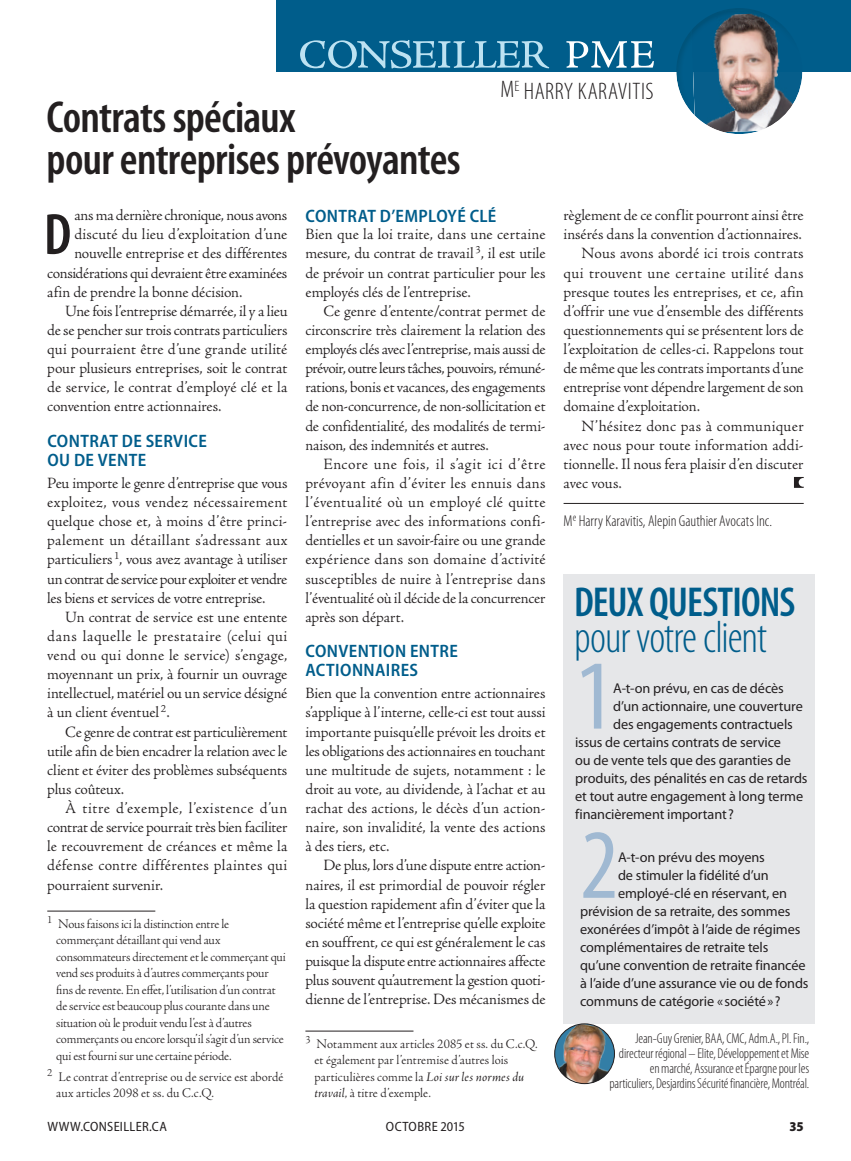
<style>
.page{position:relative;width:851px;height:1161px;background:#fff}
.page>*{position:absolute;margin:0;border:0;box-sizing:border-box;transform-origin:0 0}
.indent{font:condensed 99.75px "Myriad Pro";color:#a0b9d2}
.t1{font:66px "Adobe Jenson Pro Lt Subh";letter-spacing:-.065em;color:#bdd0e1}
.lettrine{font:600 condensed 58.65px "Myriad Pro";color:#231f20}
.moyen{font:600 condensed 45px/42px "Myriad Pro";letter-spacing:-.015em;color:#231f20}
.moyen-2{font:300 condensed 45px "Myriad Pro";letter-spacing:-.025em;color:#005d8b}
.moyen-3{font:600 condensed 42px "Myriad Pro";letter-spacing:-.02em;color:#005d8b}
.journaliste{font:300 condensed 24px "Myriad Pro";letter-spacing:.02em;color:#231f20}
.intertitre{font:600 semi-condensed 18px/19.2px "Myriad Pro";letter-spacing:.02em;color:#005d8b}
.indent-2{font:300 15.75px/19.2px "Adobe Jenson Pro";letter-spacing:-.005em;color:#231f20;text-align:justify}
.flush{font:300 15.75px/19.2px "Adobe Jenson Pro";letter-spacing:-.005em;color:#231f20;text-align:justify}
.lettrine-2{font:300 15.75px "Adobe Jenson Pro";letter-spacing:-.01em;color:#231f20}
.auteur{font:300 condensed 15.75px "Myriad Pro";color:#231f20}
.lettrine-3{font:300 15.75px "Adobe Jenson Pro";letter-spacing:.01em;color:#231f20}
.indent-3{font:14.25px "Myriad Pro";letter-spacing:-.005em;color:#231f20}
.texte_tableau{font:300 condensed 14.25px/15px "Myriad Pro";letter-spacing:-.015em;color:#231f20;text-align:right}
.note{font:13.5px/16.5px "Adobe Jenson Pro Lt Subh";letter-spacing:-.005em;color:#231f20}
.t2{font:semi-condensed 13.5px "Myriad Pro";letter-spacing:.02em;color:#231f20}
.t3{font:900 semi-condensed 13.5px "Myriad Pro";color:#231f20}
.s1{color:#fff}
.s2{font-family:"Adobe Jenson Pro It Subh"}
</style>
<div class="page">
<div style="left:563px;top:574px;width:251px;height:450px;background:#e6e7e9"></div>
<hr style="left:47px;top:911px;width:108px;height:1px;background:#231f20">
<hr style="left:305px;top:1031px;width:108px;height:1px;background:#231f20">
<hr style="left:563px;top:503px;width:240px;height:1px;background:#231f20">
<svg style="left:794px;top:477px;width:9px;height:11px"></svg>
<div style="left:276px;top:0;width:574px;height:72px;background:#005d8b"></div>
<img style="left:694px;top:72px;width:108px;height:60px">
<div style="left:675px;top:8px;width:126px;height:107px;background:#231f20;opacity:.15"></div>
<svg style="left:554px;top:1024px;width:60px;height:60px"></svg>
<img style="left:557px;top:1024px;width:53px;height:60px">
<div style="left:554px;top:1024px;width:60px;height:60px;border:1px solid #231f20;border-radius:50%"></div>
<h2 class="t1" style="left:297px;top:10px;width:361px">COnseiller <span class="s1">PME</span></h2>
<p class="journaliste" style="left:500px;top:77px;width:155px">M<sup>E</sup> HARRY KARAVITIS</p>
<p class="moyen" style="left:46px;top:96px;width:415px">Contrats spéciaux<br>pour entreprises prévoyantes</p>
<p class="lettrine" style="left:44px;top:198px;width:29px">D</p>
<p class="lettrine-2" style="left:74px;top:206px;width:214px">ans ma dernière chronique, nous avons</p>
<p class="intertitre" style="left:305px;top:206px;width:192px">CONTRAT D’EMPLOYÉ CLÉ</p>
<p class="flush" style="left:305px;top:225px;width:241px">Bien que la loi traite, dans une certaine mesure, du contrat de travail <sup>3</sup>, il est utile de prévoir un contrat particulier pour les employés clés de l’entreprise.</p>
<p class="indent-2" style="left:305px;top:302px;width:242px;text-indent:18px">Ce genre d’entente/contrat permet de circonscrire très clairement la relation des employés clés avec l’entreprise, mais aussi de prévoir, outre leurs tâches, pouvoirs, rémuné&shy;rations, bonis et vacances, des engagements de non-concurrence, de non-sollicitation et de confidentialité, des modalités de termi&shy;naison, des indemnités et autres.</p>
<p class="indent-2" style="left:305px;top:455px;width:242px;text-indent:18px">Encore une fois, il s’agit ici d’être prévoyant afin d’éviter les ennuis dans l’éventualité où un employé clé quitte l’entreprise avec des informations confi&shy;dentielles et un savoir-faire ou une grande expérience dans son domaine d’activité susceptibles de nuire à l’entreprise dans l’éventualité où il décide de la concurrencer après son départ.</p>
<p class="intertitre" style="left:305px;top:641px;width:154px">CONVENTION ENTRE<br>ACTIONNAIRES</p>
<p class="flush" style="left:305px;top:684px;width:242px">Bien que la convention entre actionnaires s’applique à l’interne, celle-ci est tout aussi importante puisqu’elle prévoit les droits et les obligations des actionnaires en touchant une multitude de sujets, notamment : le droit au vote, au dividende, à l’achat et au rachat des actions, le décès d’un action&shy;naire, son invalidité, la vente des actions à des tiers, etc.</p>
<p class="indent-2" style="left:305px;top:856px;width:242px;text-indent:18px">De plus, lors d’une dispute entre action&shy;naires, il est primordial de pouvoir régler la question rapidement afin d’éviter que la société même et l’entreprise qu’elle exploite en souffrent, ce qui est généralement le cas puisque la dispute entre actionnaires affecte plus souvent qu’autrement la gestion quoti&shy;dienne de l’entreprise. Des mécanismes de</p>
<p class="note" style="left:314px;top:1035px;width:225px;text-indent:-9px"><sup>3</sup> Notamment aux articles 2085 et ss. du C.c.Q. et également par l’entremise d’autres lois particulières comme la <span class="s2">Loi sur les normes du travail</span>, à titre d’exemple.</p>
<p class="lettrine-3" style="left:74px;top:225px;width:214px">discuté du lieu d’exploitation d’une</p>
<p class="lettrine-2" style="left:74px;top:245px;width:214px">nouvelle entreprise et des différentes</p>
<p class="lettrine-2" style="left:47px;top:264px;width:241px">considérations qui devraient être examinées</p>
<p class="lettrine-2" style="left:47px;top:283px;width:197px">afin de prendre la bonne décision.</p>
<p class="indent-2" style="left:47px;top:302px;width:242px;text-indent:18px">Une fois l’entreprise démarrée, il y a lieu de se pencher sur trois contrats particuliers qui pourraient être d’une grande utilité pour plusieurs entreprises, soit le contrat de service, le contrat d’employé clé et la convention entre actionnaires.</p>
<p class="intertitre" style="left:47px;top:431px;width:161px">CONTRAT DE SERVICE<br>OU DE VENTE</p>
<p class="flush" style="left:47px;top:474px;width:242px">Peu importe le genre d’entreprise que vous exploitez, vous vendez nécessairement quelque chose et, à moins d’être princi&shy;palement un détaillant s’adressant aux particuliers <sup>1</sup>, vous avez avantage à utiliser un contrat de service pour exploiter et vendre les biens et services de votre entreprise.</p>
<p class="indent-2" style="left:47px;top:608px;width:242px;text-indent:18px">Un contrat de service est une entente dans laquelle le prestataire (celui qui vend ou qui donne le service) s’engage, moyennant un prix, à fournir un ouvrage intellectuel, matériel ou un service désigné à un client éventuel <sup>2</sup>.</p>
<p class="indent-2" style="left:47px;top:722px;width:242px;text-indent:18px">Ce genre de contrat est particulièrement utile afin de bien encadrer la relation avec le client et éviter des problèmes subséquents plus coûteux.</p>
<p class="indent-2" style="left:47px;top:799px;width:242px;text-indent:18px">À titre d’exemple, l’existence d’un contrat de service pourrait très bien faciliter le recouvrement de créances et même la défense contre différentes plaintes qui pourraient survenir.</p>
<p class="note" style="left:56px;top:915px;width:231px;text-indent:-9px"><sup>1</sup> Nous faisons ici la distinction entre le commerçant détaillant qui vend aux consommateurs directement et le commerçant qui vend ses produits à d’autres commerçants pour fins de revente. En effet, l’utilisation d’un contrat de service est beaucoup plus courante dans une situation où le produit vendu l’est à d’autres commerçants ou encore lorsqu’il s’agit d’un service qui est fourni sur une certaine période.</p>
<p class="note" style="left:56px;top:1068px;width:228px;text-indent:-9px"><sup>2</sup> Le contrat d’entreprise ou de service est abordé aux articles 2098 et ss. du C.c.Q.</p>
<p class="flush" style="left:563px;top:206px;width:241px">règlement de ce conflit pourront ainsi être insérés dans la convention d’actionnaires.</p>
<p class="indent-2" style="left:563px;top:244px;width:242px;text-indent:18px">Nous avons abordé ici trois contrats qui trouvent une certaine utilité dans presque toutes les entreprises, et ce, afin d’offrir une vue d’ensemble des différents questionnements qui se présentent lors de l’exploitation de celles-ci. Rappelons tout de même que les contrats importants d’une entreprise vont dépendre largement de son domaine d’exploitation.</p>
<p class="indent-2" style="left:563px;top:416px;width:242px;text-indent:18px">N’hésitez donc pas à communiquer avec nous pour toute information addi&shy;tionnelle. Il nous fera plaisir d’en discuter avec vous.</p>
<p class="auteur" style="left:563px;top:512px;width:210px">M<sup>e</sup> Harry Karavitis, Alepin Gauthier Avocats Inc.</p>
<p class="moyen-3" style="left:574px;top:576px;width:223px">DEUX QUESTIONS</p>
<p class="moyen-2" style="left:574px;top:610px;width:194px">pour votre client</p>
<p class="indent" style="left:575px;top:635px;width:40px">1</p>
<p class="indent-3" style="left:613px;top:679px;width:172px">A-t-on prévu, en cas de décès</p>
<p class="indent-3" style="left:613px;top:697px;width:191px">d’un actionnaire, une couverture</p>
<p class="indent-3" style="left:613px;top:715px;width:181px">des engagements contractuels</p>
<p class="indent-3" style="left:575px;top:733px;width:207px">issus de certains contrats de service</p>
<p class="indent-3" style="left:575px;top:751px;width:217px">ou de vente tels que des garanties de</p>
<p class="indent-3" style="left:575px;top:769px;width:234px">produits, des pénalités en cas de retards</p>
<p class="indent-3" style="left:575px;top:787px;width:230px">et tout autre engagement à long terme</p>
<p class="indent-3" style="left:575px;top:805px;width:160px">financièrement important ?</p>
<p class="indent" style="left:580px;top:805px;width:40px">2</p>
<p class="indent-3" style="left:618px;top:848px;width:148px">A-t-on prévu des moyens</p>
<p class="indent-3" style="left:618px;top:866px;width:152px">de stimuler la fidélité d’un</p>
<p class="indent-3" style="left:618px;top:884px;width:170px">employé-clé en réservant, en</p>
<p class="indent-3" style="left:580px;top:902px;width:212px">prévision de sa retraite, des sommes</p>
<p class="indent-3" style="left:580px;top:920px;width:222px">exonérées d’impôt à l’aide de régimes</p>
<p class="indent-3" style="left:580px;top:938px;width:190px">complémentaires de retraite tels</p>
<p class="indent-3" style="left:580px;top:956px;width:227px">qu’une convention de retraite financée</p>
<p class="indent-3" style="left:580px;top:974px;width:230px">à l’aide d’une assurance vie ou de fonds</p>
<p class="indent-3" style="left:580px;top:992px;width:202px">communs de catégorie « société» ?</p>
<p class="texte_tableau" style="left:609px;top:1031px;width:201px">Jean-Guy Grenier, BAA, CMC, Adm.A., Pl. Fin., directeur régional – Elite, Développement et Mise en marché, Assurance et Épargne pour les particuliers, Desjardins Sécurité financière, Montréal.</p>
<p class="t2" style="left:47px;top:1118px;width:121px">WWW.CONSEILLER.CA</p>
<p class="t2" style="left:386px;top:1118px;width:81px">OCTOBRE 2015</p>
<p class="t3" style="left:789px;top:1117px;width:16px">35</p>
</div>
